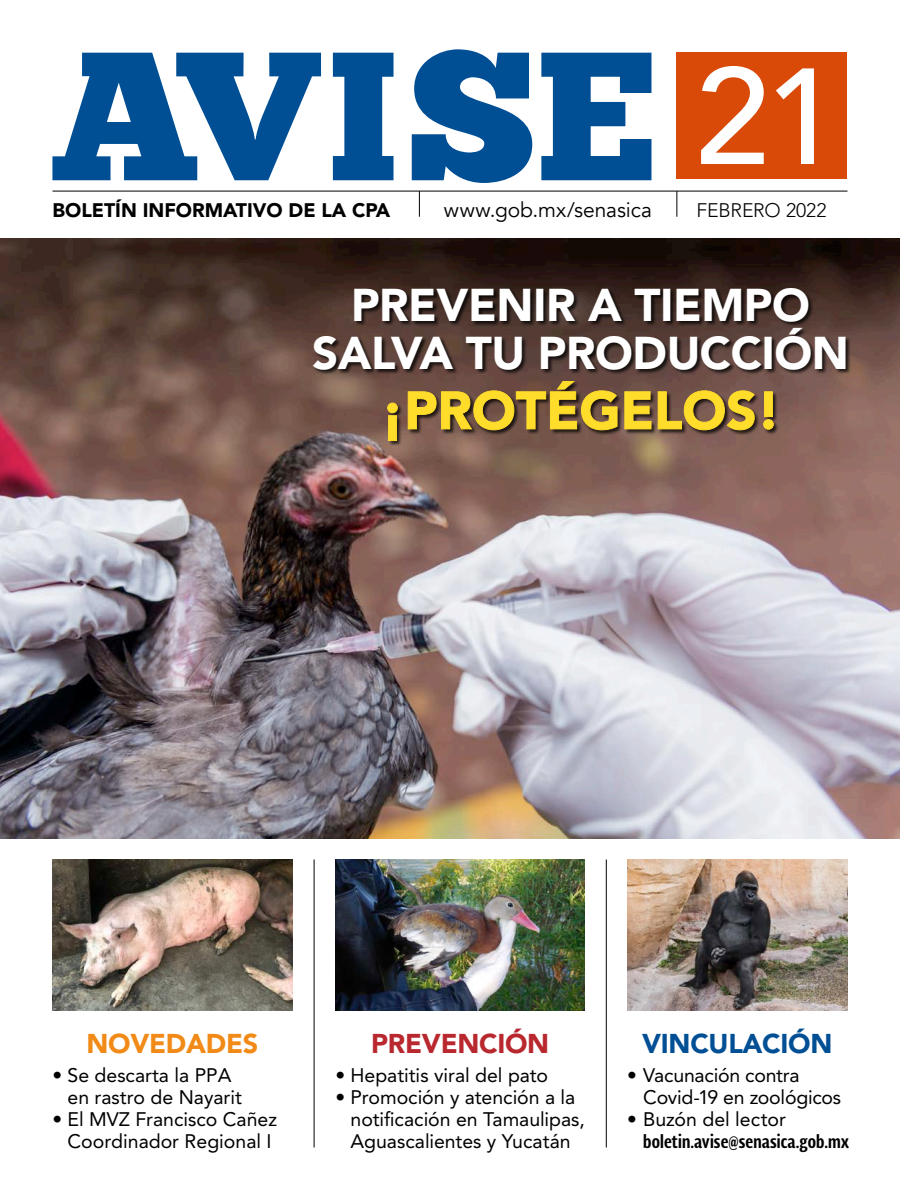
<style>
.page{position:relative;width:900px;height:1200px;background:#fff}
.page>*{position:absolute;margin:0;border:0;box-sizing:border-box;transform-origin:0 0}
.t1{font:182.55px "Chunk Five";letter-spacing:.025em;color:#004f95}
.t2{font:500 135px "Avenir LT Std";color:#fff}
.t3{font:900 52.5px "Avenir LT Std";letter-spacing:.005em;color:#ffdd2a}
.t4{font:900 45.6px/48px "Avenir LT Std";letter-spacing:-.01em;color:#fff;text-align:center}
.t5{font:900 27px "Avenir LT Std";letter-spacing:-.01em;color:#004f95}
.t6{font:900 27px "Avenir LT Std";letter-spacing:-.01em;color:#b8282e}
.t7{font:900 27px "Avenir LT Std";letter-spacing:-.01em;color:#f18a17}
.t8{font:21px "Avenir";color:#000}
.t9{font:19.5px/21.8px "Avenir LT Std";color:#000}
.t10{font:900 19.5px "Avenir LT Std";color:#000}
.t11{font:300 19.5px "Avenir LT Std";letter-spacing:-.01em;color:#000}
.t12{font:700 18px "Soberana Sans Condensed";letter-spacing:.005em;color:#000}
</style>
<div class="page">
<hr style="left:52px;top:191px;width:796px;height:1px;background:#000">
<hr style="left:314px;top:860px;width:1px;height:288px;background:#000">
<hr style="left:606px;top:860px;width:1px;height:288px;background:#000">
<svg style="left:419px;top:191px;width:1px;height:26px"></svg>
<svg style="left:676px;top:191px;width:1px;height:26px"></svg>
<img style="left:52px;top:860px;width:240px;height:151px">
<img style="left:627px;top:860px;width:221px;height:151px">
<img style="left:336px;top:860px;width:249px;height:151px">
<div style="left:676px;top:53px;width:172px;height:126px;background:#d94a09"></div>
<img style="left:0;top:238px;width:900px;height:600px">
<div style="left:313px;top:287px;width:538px;height:160px;background:#000;opacity:.75"></div>
<svg style="left:387px;top:402px;width:11px;height:39px"></svg>
<svg style="left:407px;top:381px;width:211px;height:50px;background:#614930"></svg>
<svg style="left:624px;top:390px;width:131px;height:41px;background:#644d32"></svg>
<svg style="left:763px;top:391px;width:11px;height:39px"></svg>
<h1 class="t1" style="left:50px;top:3px;width:608px">AVISE</h1>
<p class="t10" style="left:53px;top:198px;width:339px">BOLETÍN INFORMATIVO DE LA CPA</p>
<p class="t8" style="left:444px;top:197px;width:210px">www.gob.mx/senasica</p>
<p class="t11" style="left:697px;top:199px;width:132px">FEBRERO 2022</p>
<h2 class="t2" style="left:695px;top:39px;width:146px">21</h2>
<h3 class="t4" style="left:312px;top:281px;width:538px">PREVENIR A TIEMPO<br>SALVA TU PRODUCCIÓN</h3>
<h3 class="t3" style="left:381px;top:379px;width:401px">¡PROTÉGELOS!</h3>
<h3 class="t7" style="left:87px;top:1027px;width:173px">NOVEDADES</h3>
<h3 class="t6" style="left:371px;top:1027px;width:180px">PREVENCIÓN</h3>
<h3 class="t5" style="left:642px;top:1027px;width:192px">VINCULACIÓN</h3>
<p class="t9" style="left:67px;top:1065px;width:176px;text-indent:-15px">• Se descarta la PPA en rastro de Nayarit</p>
<p class="t9" style="left:52px;top:1108px;width:226px;text-align:center">• El MVZ Francisco Cañez<br>Coordinador Regional I</p>
<p class="t9" style="left:336px;top:1065px;width:214px">• Hepatitis viral del pato</p>
<p class="t9" style="left:351px;top:1087px;width:236px;text-indent:-15px">• Promoción y atención a la notificación en Tamaulipas,<br>Aguascalientes y Yucatán</p>
<p class="t9" style="left:643px;top:1065px;width:199px;text-indent:-16px">• Vacunación contra<br>Covid-19 en zoológicos</p>
<p class="t9" style="left:627px;top:1108px;width:160px">• Buzón del lector</p>
<p class="t12" style="left:643px;top:1128px;width:208px">boletin.avise@senasica.gob.mx</p>
</div>
